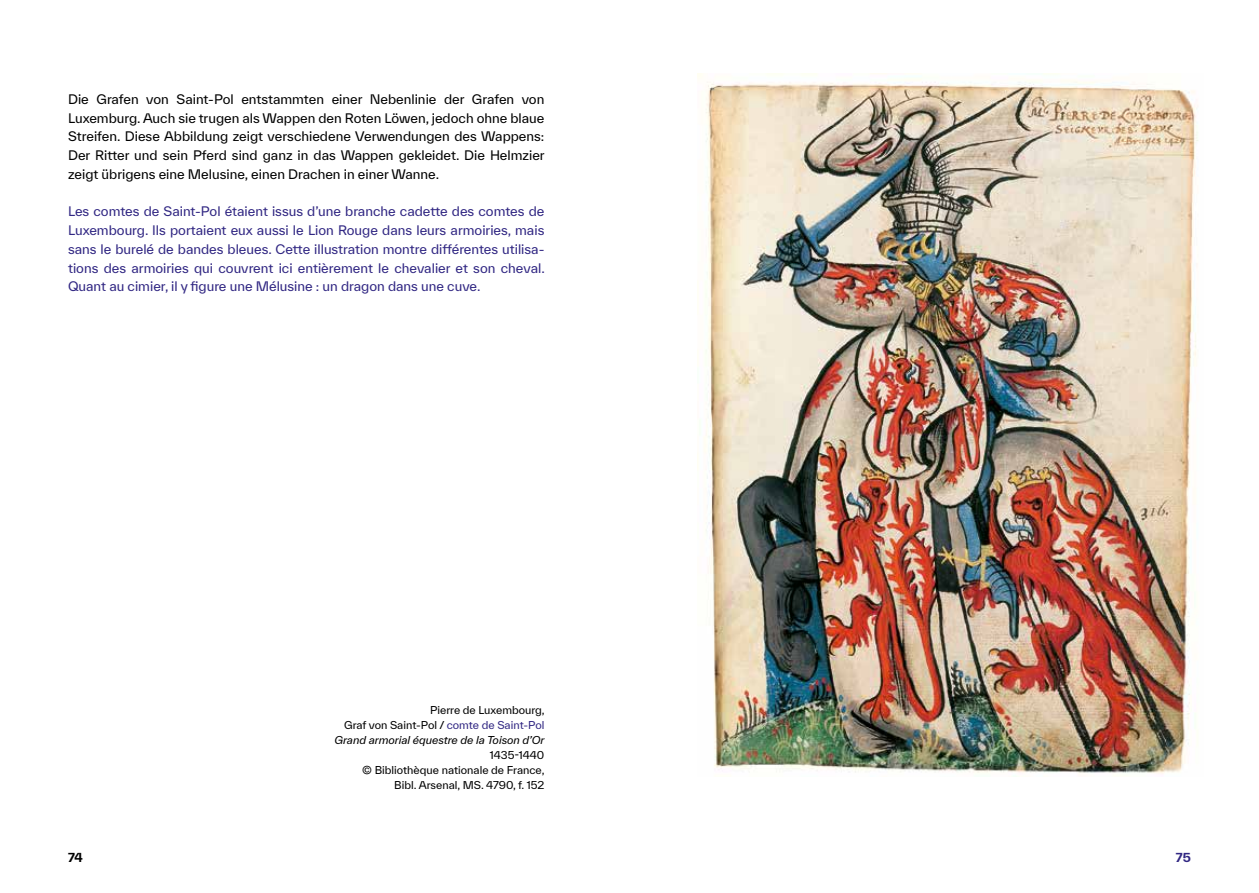
<style>
.page{position:relative;width:1259px;height:893px;background:#fff}
.page>*{position:absolute;margin:0;border:0;box-sizing:border-box;transform-origin:0 0}
.t1{font:12.75px/18.8px "TWK Everett";color:#312783;text-align:justify}
.t2{font:12.75px/18.8px "TWK Everett";color:#000;text-align:justify}
.t3{font:700 12px "TWK Everett";color:#000}
.t4{font:700 12px "TWK Everett";color:#312783}
.t5{font:10.5px/15px "TWK Everett";color:#000;text-align:right}
.s1{color:#312783}
.s2{font-style:italic}
</style>
<div class="page">
<img style="left:697px;top:73px;width:501px;height:701px">
<p class="t2" style="left:68px;top:89px;width:478px">Die Grafen von Saint-Pol entstammten einer Nebenlinie der Grafen von Luxemburg. Auch sie trugen als Wappen den Roten Löwen, jedoch ohne blaue Streifen. Diese Abbildung zeigt verschiedene Verwendungen des Wappens:<br>Der Ritter und sein Pferd sind ganz in das Wappen gekleidet. Die Helmzier zeigt übrigens eine Melusine, einen Drachen in einer Wanne.</p>
<p class="t1" style="left:68px;top:202px;width:478px">Les comtes de Saint-Pol étaient issus d’une branche cadette des comtes de Luxembourg. Ils portaient eux aussi le Lion Rouge dans leurs armoiries, mais sans le burelé de bandes bleues. Cette illustration montre différentes utilisa&shy;tions des armoiries qui couvrent ici entièrement le chevalier et son cheval.<br>Quant au cimier, il y figure une Mélusine : un dragon dans une cuve.</p>
<p class="t5" style="left:334px;top:702px;width:212px">Pierre de Luxembourg,<br>Graf von Saint-Pol / <span class="s1">comte de Saint-Pol<br></span><span class="s2">Grand armorial équestre de la Toison d’Or</span></p>
<p class="t5" style="left:362px;top:747px;width:184px">1435-1440<br>© Bibliothèque nationale de France,<br>Bibl. Arsenal, MS. 4790, f. 152</p>
<p class="t3" style="left:68px;top:849px;width:16px">74</p>
<p class="t4" style="left:1176px;top:849px;width:16px">75</p>
</div>
